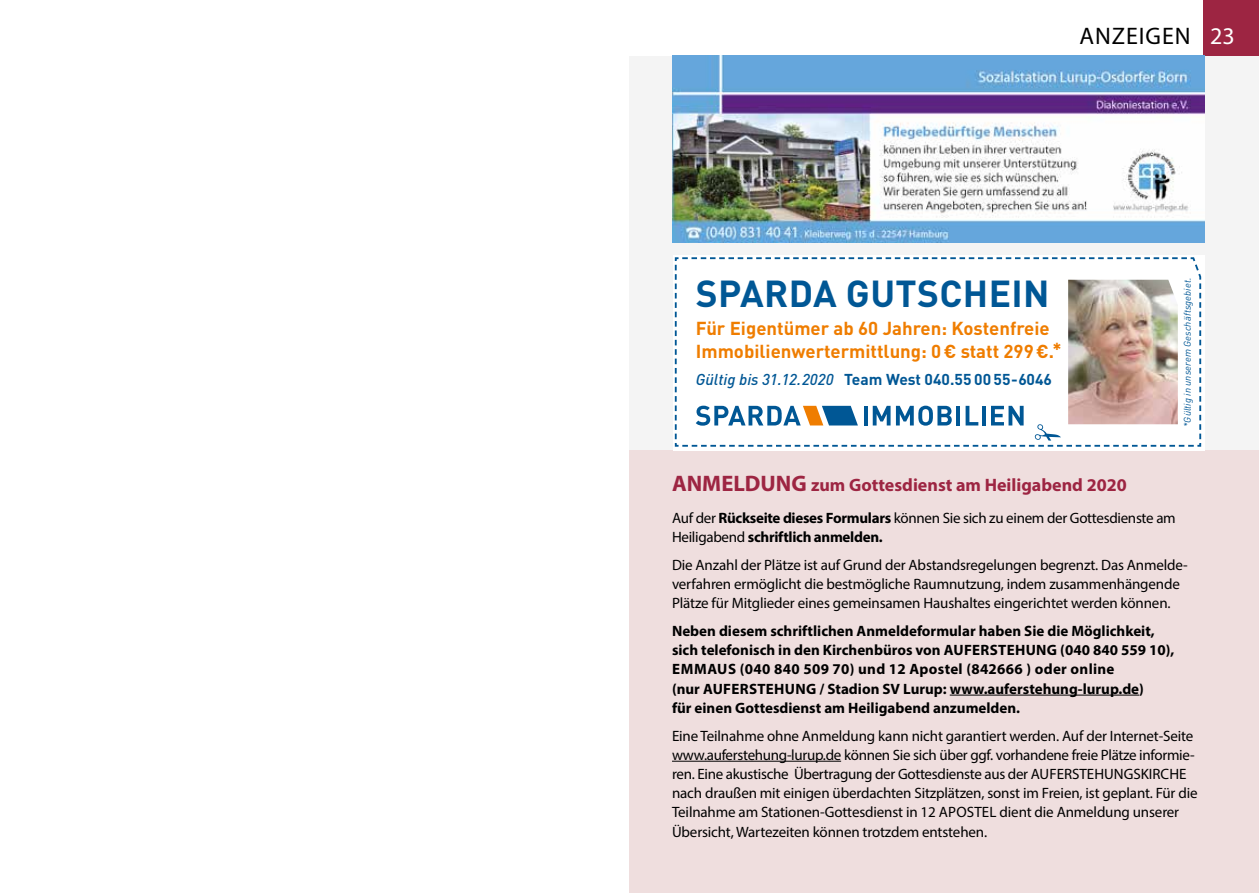
<style>
.page{position:relative;width:1259px;height:893px;background:#fff}
.page>*{position:absolute;margin:0;border:0;box-sizing:border-box;transform-origin:0 0}
.t1{font:700 37.2px "DINOT";letter-spacing:.01em;color:#005795}
.t2{font:24px "Myriad Pro";letter-spacing:.04em;color:#000}
.t3{font:700 18.6px/22.4px "DINOT";color:#ef7d00}
.t4{font:700 18px "Myriad Pro";color:#9d2542}
.t5{font:italic 500 15.6px "DINOT";color:#005795}
.t6{font:15px/19.2px "Myriad Pro";letter-spacing:-.01em;color:#000}
.t7{font:700 15px/19.2px "Myriad Pro";color:#000}
.t8{font:italic 9.6px "DINOT";letter-spacing:.005em;color:#005795}
.s1{color:#fff}
.s2{font-weight:700;font-style:normal}
.s3{font-family:"DIN Pro";font-weight:700;font-style:normal}
.s4{font-size:22.5px}
.s5{font-weight:700}
</style>
<div class="page">
<div style="left:629px;top:55px;width:630px;height:404px;background:#f4f4f4"></div>
<div style="left:629px;top:451px;width:630px;height:442px;background:#efdede"></div>
<hr style="left:949px;top:695px;width:190px;height:1px;background:#000">
<hr style="left:672px;top:761px;width:169px;height:1px;background:#000">
<div style="left:1203px;top:0;width:56px;height:55px;background:#9d2542"></div>
<img style="left:673px;top:55px;width:531px;height:187px">
<svg style="left:673px;top:255px;width:529px;height:193px"></svg>
<h2 class="t2" style="left:1079px;top:21px;width:157px">ANZEIGEN <span class="s1">23</span></h2>
<h1 class="t1" style="left:696px;top:269px;width:355px">SPARDA GUTSCHEIN</h1>
<p class="t3" style="left:696px;top:317px;width:367px">Für Eigentümer ab 60 Jahren: Kostenfreie<br>Immobilienwertermittlung: 0€ statt 299€.*</p>
<p class="t5" style="left:696px;top:370px;width:358px">Gültig bis 31.12.2020 <span class="s2">Team West</span> <span class="s3">040.55 00 55-6046</span></p>
<p class="t8" style="left:1181px;top:427px;width:151px;rotate:-90deg">*Gültig in unserem Geschäftsgebiet.</p>
<p class="t4" style="left:672px;top:473px;width:456px"><span class="s4">ANMELDUNG</span> zum Gottesdienst am Heiligabend 2020</p>
<p class="t6" style="left:672px;top:508px;width:505px">Auf der <span class="s5">Rückseite dieses Formulars</span> können Sie sich zu einem der Gottesdienste am<br>Heiligabend <span class="s5">schriftlich anmelden.</span></p>
<p class="t6" style="left:672px;top:555px;width:517px">Die Anzahl der Plätze ist auf Grund der Abstandsregelungen begrenzt. Das Anmelde&shy;verfahren ermöglicht die bestmögliche Raumnutzung, indem zusammenhängende<br>Plätze für Mitglieder eines gemeinsamen Haushaltes eingerichtet werden können.</p>
<p class="t7" style="left:672px;top:621px;width:504px">Neben diesem schriftlichen Anmeldeformular haben Sie die Möglichkeit, sich telefonisch in den Kirchenbüros von AUFERSTEHUNG (040 840 559 10), EMMAUS (040 840 509 70) und 12 Apostel (842666 ) oder online<br>(nur AUFERSTEHUNG / Stadion SV Lurup: www.auferstehung-lurup.de)<br>für einen Gottesdienst am Heiligabend anzumelden.</p>
<p class="t6" style="left:672px;top:726px;width:527px">Eine Teilnahme ohne Anmeldung kann nicht garantiert werden. Auf der Internet-Seite www.auferstehung-lurup.de können Sie sich über ggf. vorhandene freie Plätze informie&shy;ren. Eine akustische Übertragung der Gottesdienste aus der AUFERSTEHUNGSKIRCHE nach draußen mit einigen überdachten Sitzplätzen, sonst im Freien, ist geplant. Für die Teilnahme am Stationen-Gottesdienst in 12 APOSTEL dient die Anmeldung unserer Übersicht, Wartezeiten können trotzdem entstehen.</p>
</div>
